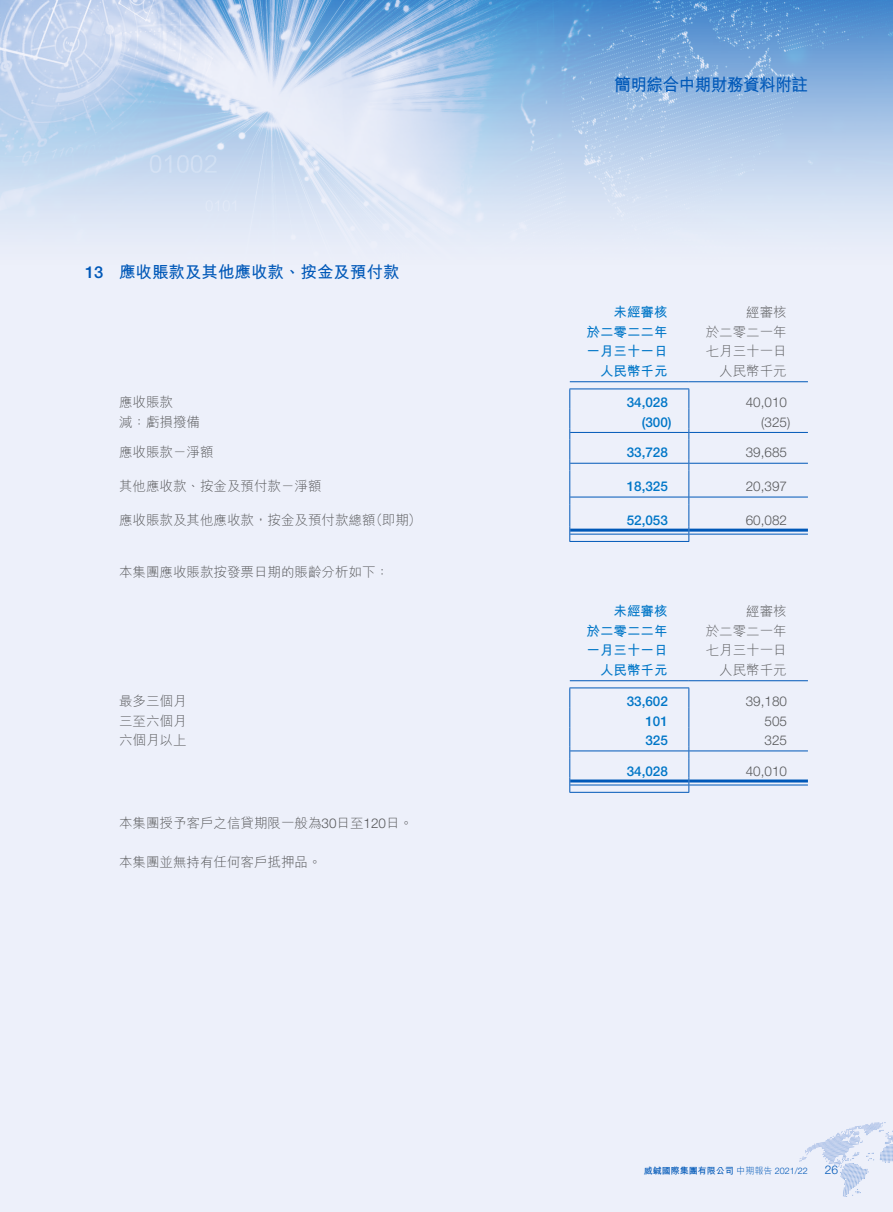
<style>
.page{position:relative;width:893px;height:1212px;background:#edf0fa}
.page>*{position:absolute;margin:0;border:0;box-sizing:border-box;transform-origin:0 0}
.t1{font:700 17.4px "M Hei HK";letter-spacing:-.025em;color:#0058b8;scale:.95 1}
.t2{font:700 16.5px "M Hei HK";color:#0058b8}
.t3{font:500 16.5px "Helvetica Neue LT Std";color:#0058b8}
.t4{font:300 13.5px/19.5px "M Hei HK";color:#57585a;text-align:right}
.t5{font:300 13.5px "Helvetica Neue LT Std";color:#57585a}
.t6{font:500 13.5px "Helvetica Neue LT Std";color:#0076c7}
.t7{font:700 13.5px/19.5px "M Hei HK";color:#0076c7;text-align:justify}
.t8{font:300 12px "Helvetica Neue LT Std";color:#0058b8}
.t9{font:700 9px "M Hei HK";color:#0058b8}
.s1{font-family:"Helvetica Neue LT Std"}
.s2{font-weight:300}
.s3{font-family:"Helvetica Neue LT Std";font-weight:300}
</style>
<div class="page">
<img style="left:799px;top:1123px;width:94px;height:73px">
<img style="left:0;top:0;width:893px;height:230px">
<hr style="left:569px;top:388px;width:120px;height:1px;background:#0058b8">
<svg style="left:569px;top:389px;width:1px;height:152px"></svg>
<hr style="left:569px;top:541px;width:120px;height:1px;background:#0058b8">
<svg style="left:688px;top:389px;width:1px;height:152px"></svg>
<hr style="left:570px;top:381px;width:119px;height:1px;background:#0058b8">
<hr style="left:689px;top:381px;width:119px;height:1px;background:#0058b8">
<hr style="left:570px;top:432px;width:118px;height:1px;background:#0058b8">
<hr style="left:689px;top:432px;width:119px;height:1px;background:#0058b8">
<hr style="left:570px;top:463px;width:118px;height:1px;background:#0058b8">
<hr style="left:689px;top:463px;width:119px;height:1px;background:#0058b8">
<hr style="left:570px;top:497px;width:118px;height:1px;background:#0058b8">
<hr style="left:689px;top:497px;width:119px;height:1px;background:#0058b8">
<hr style="left:570px;top:529px;width:118px;height:3px;background:#0058b8">
<hr style="left:570px;top:534px;width:118px;height:1px;background:#0058b8">
<hr style="left:689px;top:529px;width:119px;height:3px;background:#0058b8">
<hr style="left:689px;top:534px;width:119px;height:1px;background:#0058b8">
<hr style="left:569px;top:687px;width:120px;height:1px;background:#0058b8">
<svg style="left:569px;top:688px;width:1px;height:104px"></svg>
<hr style="left:569px;top:792px;width:120px;height:1px;background:#0058b8">
<svg style="left:688px;top:688px;width:1px;height:104px"></svg>
<hr style="left:570px;top:680px;width:119px;height:1px;background:#0058b8">
<hr style="left:689px;top:680px;width:119px;height:1px;background:#0058b8">
<hr style="left:570px;top:750px;width:118px;height:1px;background:#0058b8">
<hr style="left:689px;top:750px;width:119px;height:1px;background:#0058b8">
<hr style="left:570px;top:779px;width:118px;height:3px;background:#0058b8">
<hr style="left:570px;top:784px;width:118px;height:1px;background:#0058b8">
<hr style="left:689px;top:779px;width:119px;height:3px;background:#0058b8">
<hr style="left:689px;top:784px;width:119px;height:1px;background:#0058b8">
<p class="t3" style="left:85px;top:263px;width:20px">13</p>
<p class="t2" style="left:119px;top:260px;width:282px">應收賬款及其他應收款、按金及預付款</p>
<p class="t4" style="left:119px;top:392px;width:55px">應收賬款</p>
<p class="t4" style="left:119px;top:411px;width:82px">減：虧損撥備</p>
<p class="t4" style="left:119px;top:442px;width:96px">應收賬款－淨額</p>
<p class="t4" style="left:119px;top:476px;width:204px">其他應收款、按金及預付款－淨額</p>
<p class="t4" style="left:119px;top:510px;width:258px">應收賬款及其他應收款，按金及預付款總額</p>
<p class="t4" style="left:119px;top:562px;width:271px">本集團應收賬款按發票日期的賬齡分析如下：</p>
<p class="t4" style="left:370px;top:510px;width:53px">（即期(</p>
<p class="t4" style="left:119px;top:691px;width:69px">最多三個月</p>
<p class="t4" style="left:119px;top:710px;width:69px">三至六個月</p>
<p class="t4" style="left:119px;top:730px;width:69px">六個月以上</p>
<p class="t4" style="left:119px;top:813px;width:296px">本集團授予客戶之信貸期限一般為<span class="s1">30</span>日至<span class="s1">120</span>日。</p>
<p class="t4" style="left:119px;top:852px;width:204px">本集團並無持有任何客戶抵押品。</p>
<p class="t1" style="left:614px;top:72px;width:205px">簡明綜合中期財務資料附註</p>
<p class="t7" style="left:587px;top:302px;width:82px;text-indent:27px">未經審核於二零二二年一月三十一日</p>
<p class="t7" style="left:600px;top:360px;width:69px">人民幣千元</p>
<p class="t4" style="left:746px;top:302px;width:42px">經審核</p>
<p class="t4" style="left:706px;top:322px;width:82px">於二零二一年七月三十一日人民幣千元</p>
<p class="t6" style="left:627px;top:394px;width:43px">34,028</p>
<p class="t5" style="left:746px;top:394px;width:43px">40,010</p>
<p class="t6" style="left:642px;top:414px;width:32px">)300(</p>
<p class="t5" style="left:761px;top:413px;width:31px">)325(</p>
<p class="t6" style="left:627px;top:444px;width:43px">33,728</p>
<p class="t5" style="left:746px;top:444px;width:43px">39,685</p>
<p class="t6" style="left:627px;top:478px;width:43px">18,325</p>
<p class="t5" style="left:746px;top:478px;width:43px">20,397</p>
<p class="t6" style="left:627px;top:512px;width:43px">52,053</p>
<p class="t5" style="left:746px;top:512px;width:43px">60,082</p>
<p class="t7" style="left:587px;top:601px;width:82px;text-indent:27px">未經審核於二零二二年一月三十一日</p>
<p class="t7" style="left:600px;top:659px;width:69px">人民幣千元</p>
<p class="t4" style="left:746px;top:601px;width:42px">經審核</p>
<p class="t4" style="left:706px;top:621px;width:82px">於二零二一年七月三十一日人民幣千元</p>
<p class="t6" style="left:627px;top:693px;width:43px">33,602</p>
<p class="t5" style="left:746px;top:693px;width:43px">39,180</p>
<p class="t6" style="left:645px;top:713px;width:24px">101</p>
<p class="t5" style="left:764px;top:712px;width:24px">505</p>
<p class="t6" style="left:645px;top:732px;width:24px">325</p>
<p class="t5" style="left:764px;top:732px;width:24px">325</p>
<p class="t6" style="left:627px;top:763px;width:43px">34,028</p>
<p class="t5" style="left:746px;top:763px;width:43px">40,010</p>
<p class="t9" style="left:644px;top:1164px;width:166px">威鋮國際集團有限公司<span class="s2">中期報告</span> <span class="s3">2021/22</span></p>
<p class="t8" style="left:825px;top:1163px;width:15px">26</p>
</div>
